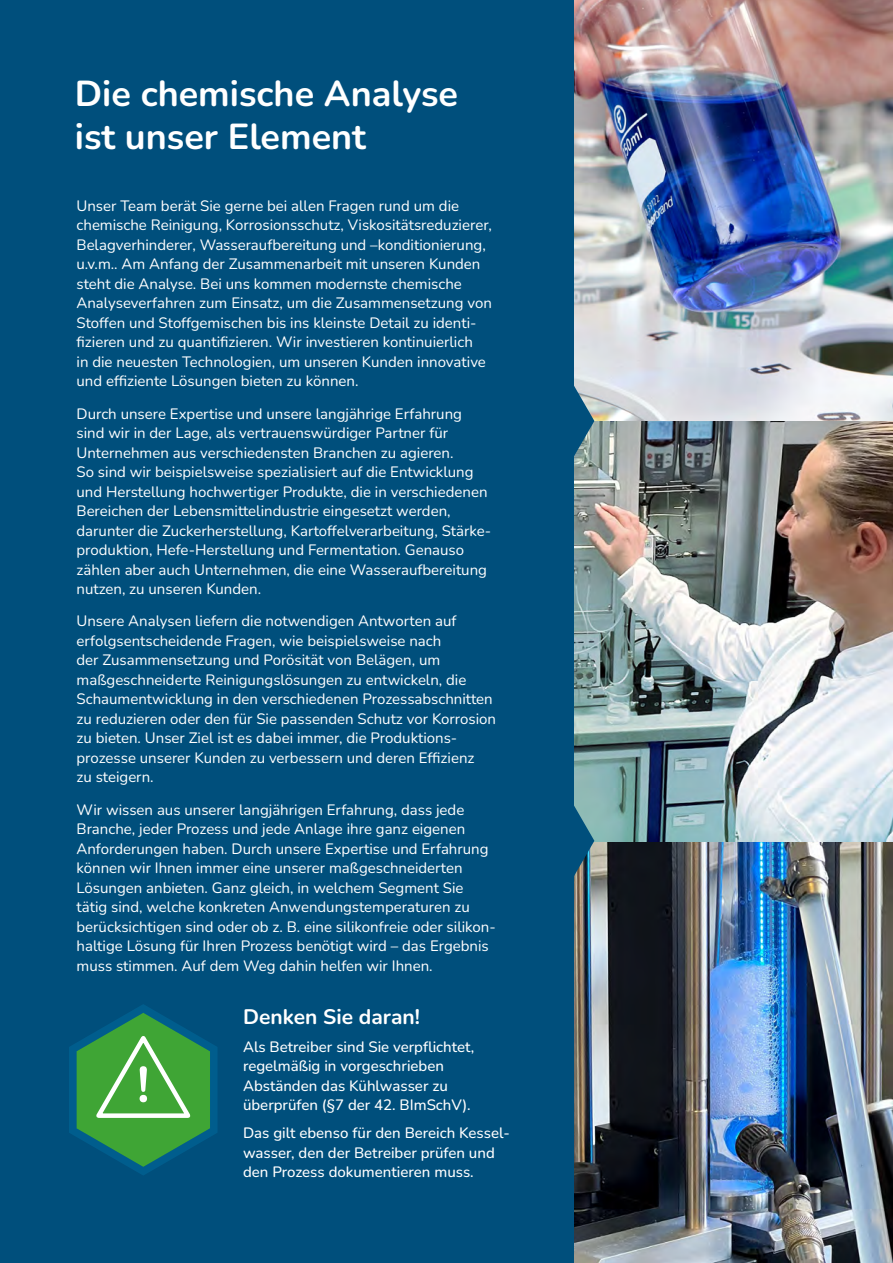
<style>
.page{position:relative;width:893px;height:1263px;background:#004f7c}
.page>*{position:absolute;margin:0;border:0;box-sizing:border-box;transform-origin:0 0}
.t1{font:700 50.25px "Nunito";color:#fff}
.t2{font:700 36px/43.2px "Nunito";color:#fff}
.t3{font:700 21px "Nunito";color:#fff}
.t4{font:15px/19.5px "Nunito";color:#fff}
.t5{font:500 15px/19.5px "Nunito";color:#fff}
</style>
<div class="page">
<hr style="left:0;top:0;width:1px;height:187px;background:#3fa535">
<img style="left:574px;top:0;width:319px;height:1263px">
<svg style="left:69px;top:1004px;width:148px;height:171px"></svg>
<svg style="left:574px;top:386px;width:20px;height:70px"></svg>
<svg style="left:574px;top:806px;width:20px;height:70px"></svg>
<h2 class="t2" style="left:75px;top:70px;width:385px">Die chemische Analyse ist unser Element</h2>
<p class="t4" style="left:77px;top:195px;width:417px">Unser Team berät Sie gerne bei allen Fragen rund um die chemische Reinigung, Korrosionsschutz, Viskositätsreduzierer, Belagverhinderer, Wasseraufbereitung und –konditionierung, u.v.m.. Am Anfang der Zusammenarbeit mit unseren Kunden steht die Analyse. Bei uns kommen modernste chemische Analyseverfahren zum Einsatz, um die Zusammensetzung von Stoffen und Stoffgemischen bis ins kleinste Detail zu identi&shy;fizieren und zu quantifizieren. Wir investieren kontinuierlich<br>in die neuesten Technologien, um unseren Kunden innovative und effiziente Lösungen bieten zu können.</p>
<p class="t4" style="left:77px;top:403px;width:416px">Durch unsere Expertise und unsere langjährige Erfahrung sind wir in der Lage, als vertrauenswürdiger Partner für Unternehmen aus verschiedensten Branchen zu agieren.<br>So sind wir beispielsweise spezialisiert auf die Entwicklung und Herstellung hochwertiger Produkte, die in verschiedenen Bereichen der Lebensmittelindustrie eingesetzt werden, darunter die Zuckerherstellung, Kartoffelverarbeitung, Stärke&shy;produktion, Hefe-Herstellung und Fermentation. Genauso zählen aber auch Unternehmen, die eine Wasseraufbereitung nutzen, zu unseren Kunden.</p>
<p class="t4" style="left:77px;top:611px;width:421px">Unsere Analysen liefern die notwendigen Antworten auf erfolgsentscheidende Fragen, wie beispielsweise nach<br>der Zusammensetzung und Porösität von Belägen, um maßgeschneiderte Reinigungslösungen zu entwickeln, die Schaumentwicklung in den verschiedenen Prozessabschnitten zu reduzieren oder den für Sie passenden Schutz vor Korrosion zu bieten. Unser Ziel ist es dabei immer, die Produktions&shy;prozesse unserer Kunden zu verbessern und deren Effizienz<br>zu steigern.</p>
<p class="t4" style="left:77px;top:799px;width:421px">Wir wissen aus unserer langjährigen Erfahrung, dass jede Branche, jeder Prozess und jede Anlage ihre ganz eigenen Anforderungen haben. Durch unsere Expertise und Erfahrung können wir Ihnen immer eine unserer maßgeschneiderten Lösungen anbieten. Ganz gleich, in welchem Segment Sie tätig sind, welche konkreten Anwendungstemperaturen zu berücksichtigen sind oder ob z. B. eine silikonfreie oder silikon&shy;haltige Lösung für Ihren Prozess benötigt wird – das Ergebnis muss stimmen. Auf dem Weg dahin helfen wir Ihnen.</p>
<h3 class="t3" style="left:243px;top:1001px;width:178px">Denken Sie daran!</h3>
<p class="t5" style="left:243px;top:1036px;width:233px">Als Betreiber sind Sie verpflichtet, regelmäßig in vorgeschrieben<br>Abständen das Kühlwasser zu überprüfen (§7 der 42. BImSchV).</p>
<p class="t5" style="left:243px;top:1123px;width:268px">Das gilt ebenso für den Bereich Kessel&shy;wasser, den der Betreiber prüfen und den Prozess dokumentieren muss.</p>
<h1 class="t1" style="left:137px;top:1049px;width:14px">!</h1>
</div>
